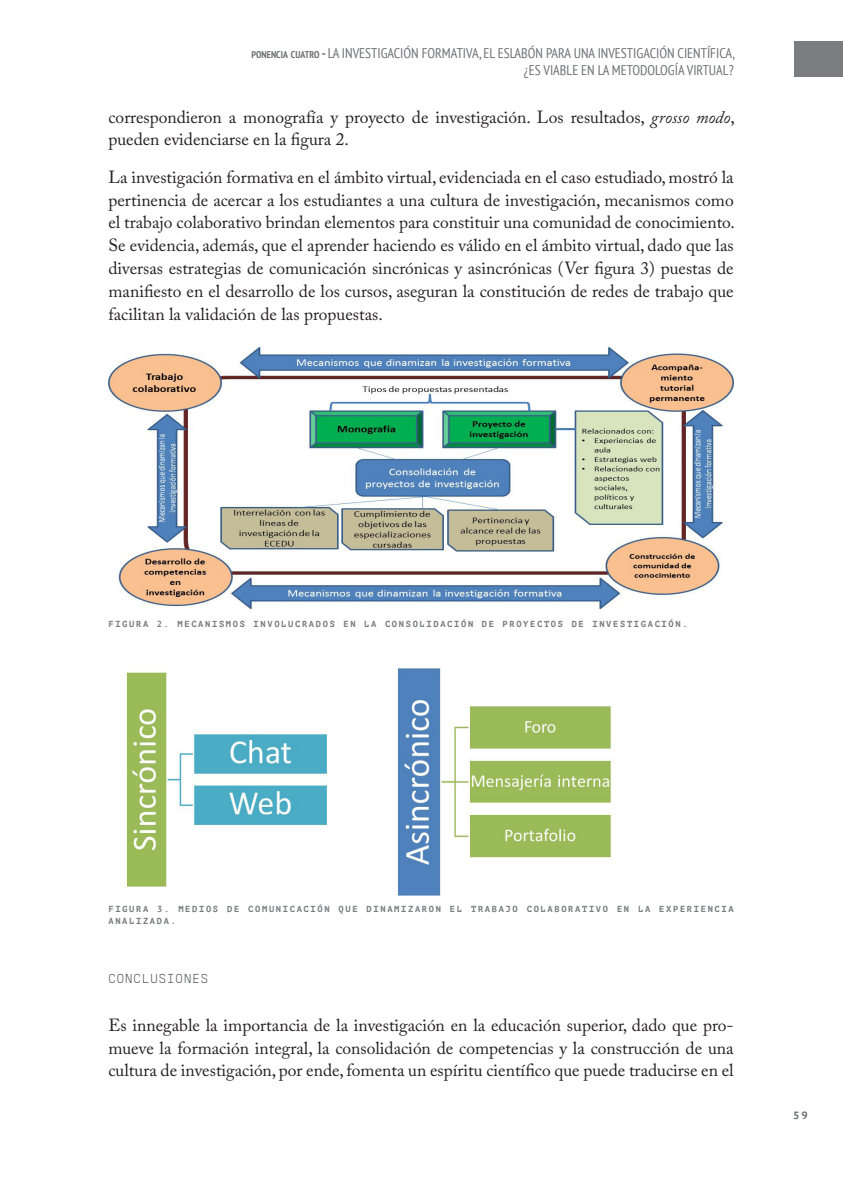
<style>
.page{position:relative;width:843px;height:1192px;background:#fff}
.page>*{position:absolute;margin:0;border:0;box-sizing:border-box;transform-origin:0 0}
.t1{font:17.5px/22.8px "Adobe Caslon Pro";color:#231f20;text-align:justify}
.t2{font:condensed 14px/16.8px "PT Sans";color:#6f7073;text-align:right}
.T{font:300 14px "Klartext Mono";letter-spacing:.08em;color:#494a4b}
.t3{font:700 10.5px "PT Mono";color:#696a6d}
.t4{font:700 8.75px/12.2px "PT Mono";letter-spacing:.19em;color:#7a7c7f}
.s1{font-weight:700;font-size:9.8px}
.s2{font-weight:700}
.s3{font-style:italic}
</style>
<div class="page">
<div style="left:794px;top:41px;width:49px;height:36px;background:#7a7c7f"></div>
<img style="left:108px;top:347px;width:625px;height:262px">
<img style="left:126px;top:667px;width:489px;height:229px">
<p class="t2" style="left:251px;top:44px;width:484px"><span class="s1">PONENCIA CUATRO</span> <span class="s2">-</span> LA INVESTIGACIÓN FORMATIVA, EL ESLABÓN PARA UNA INVESTIGACIÓN CIENTÍFICA, ¿ES VIABLE EN LA METODOLOGÍA VIRTUAL?</p>
<p class="t1" style="left:108px;top:105px;width:628px">correspondieron a monografía y proyecto de investigación. Los resultados, <span class="s3">grosso modo</span>, pueden evidenciarse en la figura 2.</p>
<p class="t1" style="left:108px;top:166px;width:628px">La investigación formativa en el ámbito virtual, evidenciada en el caso estudiado, mostró la pertinencia de acercar a los estudiantes a una cultura de investigación, mecanismos como el trabajo colaborativo brindan elementos para constituir una comunidad de conocimiento.<br>Se evidencia, además, que el aprender haciendo es válido en el ámbito virtual, dado que las diversas estrategias de comunicación sincrónicas y asincrónicas (Ver figura 3) puestas de manifiesto en el desarrollo de los cursos, aseguran la constitución de redes de trabajo que facilitan la validación de las propuestas.</p>
<p class="t4" style="left:108px;top:617px;width:580px">FIGURA 2. MECANISMOS INVOLUCRADOS EN LA CONSOLIDACIÓN DE PROYECTOS DE INVESTIGACIÓN.</p>
<p class="t4" style="left:108px;top:903px;width:627px">FIGURA 3. MEDIOS DE COMUNICACIÓN QUE DINAMIZARON EL TRABAJO COLABORATIVO EN LA EXPERIENCIA<br>ANALIZADA.</p>
<p class="T" style="left:108px;top:970px;width:101px">CONCLUSIONES</p>
<p class="t1" style="left:108px;top:1013px;width:627px">Es innegable la importancia de la investigación en la educación superior, dado que pro&shy;mueve la formación integral, la consolidación de competencias y la construcción de una cultura de investigación, por ende, fomenta un espíritu científico que puede traducirse en el</p>
<p class="t3" style="left:793px;top:1109px;width:16px">59</p>
</div>
